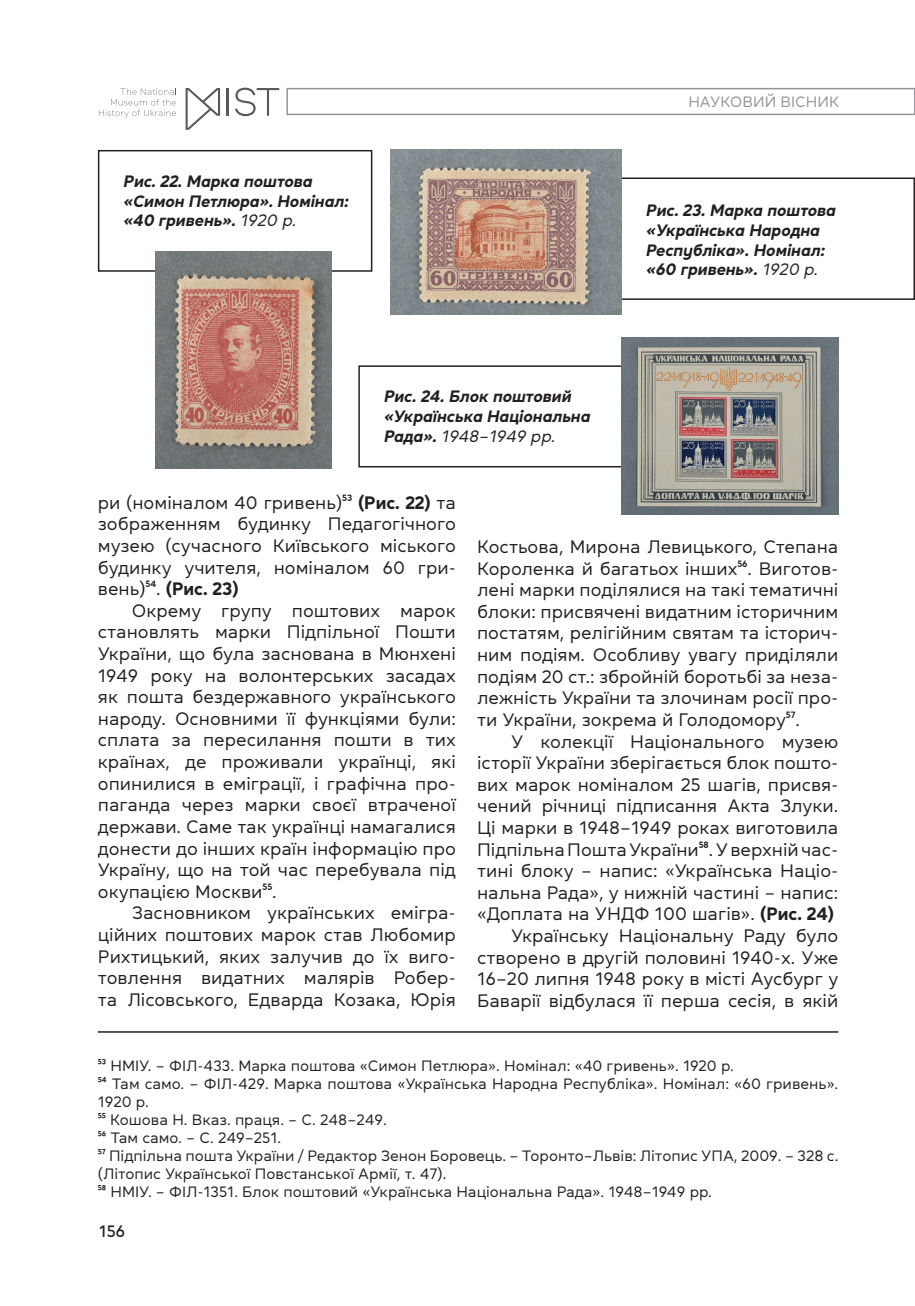
<style>
.page{position:relative;width:915px;height:1306px;background:#fff}
.page>*{position:absolute;margin:0;border:0;box-sizing:border-box;transform-origin:0 0}
.t1{font:18px/21.6px "Daikon";color:#231f20;text-align:justify}
.t2{font:italic 700 16.5px/19.8px "Daikon";color:#231f20}
.t3{font:500 16.5px "Daikon";color:#231f20}
.t4{font:15px/18px "Daikon";color:#231f20}
.t5{font:15px "Daikon";color:#939598}
.s1{font-weight:400}
.s2{font-weight:700}
</style>
<div class="page">
<svg style="left:185px;top:88px;width:35px;height:42px"></svg>
<hr style="left:227px;top:88px;width:2px;height:28px;background:#57585f">
<svg style="left:235px;top:88px;width:44px;height:28px"></svg>
<svg style="left:99px;top:88px;width:77px;height:30px"></svg>
<div style="left:286px;top:88px;width:628px;height:27px;border:2px solid #939598"></div>
<svg style="left:914px;top:88px;width:1px;height:27px"></svg>
<hr style="left:98px;top:1031px;width:740px;height:1px;background:#231f20">
<div style="left:98px;top:150px;width:274px;height:122px;border:2px solid #231f20"></div>
<img style="left:155px;top:251px;width:177px;height:217px">
<div style="left:358px;top:365px;width:288px;height:102px;border:2px solid #231f20"></div>
<div style="left:591px;top:177px;width:323px;height:123px;border:2px solid #231f20"></div>
<img style="left:621px;top:338px;width:217px;height:176px">
<img style="left:390px;top:150px;width:231px;height:165px">
<p class="t2" style="left:124px;top:170px;width:226px">Рис. 22. Марка поштова «Симон Петлюра». Номінал: «40 гривень». <span class="s1">1920 р.</span></p>
<p class="t2" style="left:384px;top:386px;width:208px">Рис. 24. Блок поштовий «Українська Національна<br>Рада». <span class="s1">1948–1949 рр.</span></p>
<p class="t5" style="left:688px;top:91px;width:152px">НАУКОВИЙ ВІСНИК</p>
<p class="t2" style="left:646px;top:199px;width:191px">Рис. 23. Марка поштова «Українська Народна<br>Республіка». Номінал: «60 гривень». <span class="s1">1920 р.</span></p>
<p class="t1" style="left:98px;top:491px;width:359px">ри (номіналом 40 гривень)53 <span class="s2">(Рис. 22)</span> та зображенням будинку Педагогічного музею (сучасного Київського міського будинку учителя, номіналом 60 гри&shy;вень)54. <span class="s2">(Рис. 23)</span></p>
<p class="t1" style="left:98px;top:599px;width:359px;text-indent:34px">Окрему групу поштових марок становлять марки Підпільної Пошти України, що була заснована в Мюнхені 1949 року на волонтерських засадах як пошта бездержавного українського народу. Основними її функціями були: сплата за пересилання пошти в тих країнах, де проживали українці, які опинилися в еміграції, і графічна про&shy;паганда через марки своєї втраченої держави. Саме так українці намагалися донести до інших країн інформацію про Україну, що на той час перебувала під окупацією Москви55.</p>
<p class="t1" style="left:98px;top:901px;width:359px;text-indent:34px">Засновником українських емігра&shy;ційних поштових марок став Любомир Рихтицький, яких залучив до їх виго&shy;товлення видатних малярів Робер&shy;та Лісовського, Едварда Козака, Юрія</p>
<p class="t1" style="left:477px;top:535px;width:362px">Костьова, Мирона Левицького, Степана Короленка й багатьох інших56. Виготов&shy;лені марки поділялися на такі тематичні блоки: присвячені видатним історичним постатям, релігійним святам та історич&shy;ним подіям. Особливу увагу приділяли подіям 20 ст.: збройній боротьбі за неза&shy;лежність України та злочинам росії про&shy;ти України, зокрема й Голодомору57.</p>
<p class="t1" style="left:477px;top:729px;width:362px;text-align:right">У колекції Національного музею історії України зберігається блок пошто&shy;вих марок номіналом 25 шагів, присвя&shy;чений річниці підписання Акта Злуки.<br>Ці марки в 1948–1949 роках виготовила Підпільна Пошта України58. У верхній час&shy;тині блоку – напис: «Українська Націо&shy;нальна Рада», у нижній частині – напис: «Доплата на УНДФ 100 шагів». <span class="s2">(Рис. 24)<br></span>Українську Національну Раду було створено в другій половині 1940-х. Уже 16–20 липня 1948 року в місті Аусбург у Баварії відбулася її перша сесія, в якій</p>
<p class="t4" style="left:98px;top:1056px;width:741px">53 НМІУ. – ФІЛ-433. Марка поштова «Симон Петлюра». Номінал: «40 гривень». 1920 р.<br>54 Там само. – ФІЛ-429. Марка поштова «Українська Народна Республіка». Номінал: «60 гривень».<br>1920 р.<br>55 Кошова Н. Вказ. праця. – С. 248–249.<br>56 Там само. – С. 249–251.<br>57 Підпільна пошта України / Редактор Зенон Боровець. – Торонто–Львів: Літопис УПА, 2009. – 328 с. (Літопис Української Повстанської Армії, т. 47).<br>58 НМІУ. – ФІЛ-1351. Блок поштовий «Українська Національна Рада». 1948–1949 рр.</p>
<p class="t3" style="left:99px;top:1220px;width:28px">156</p>
</div>
